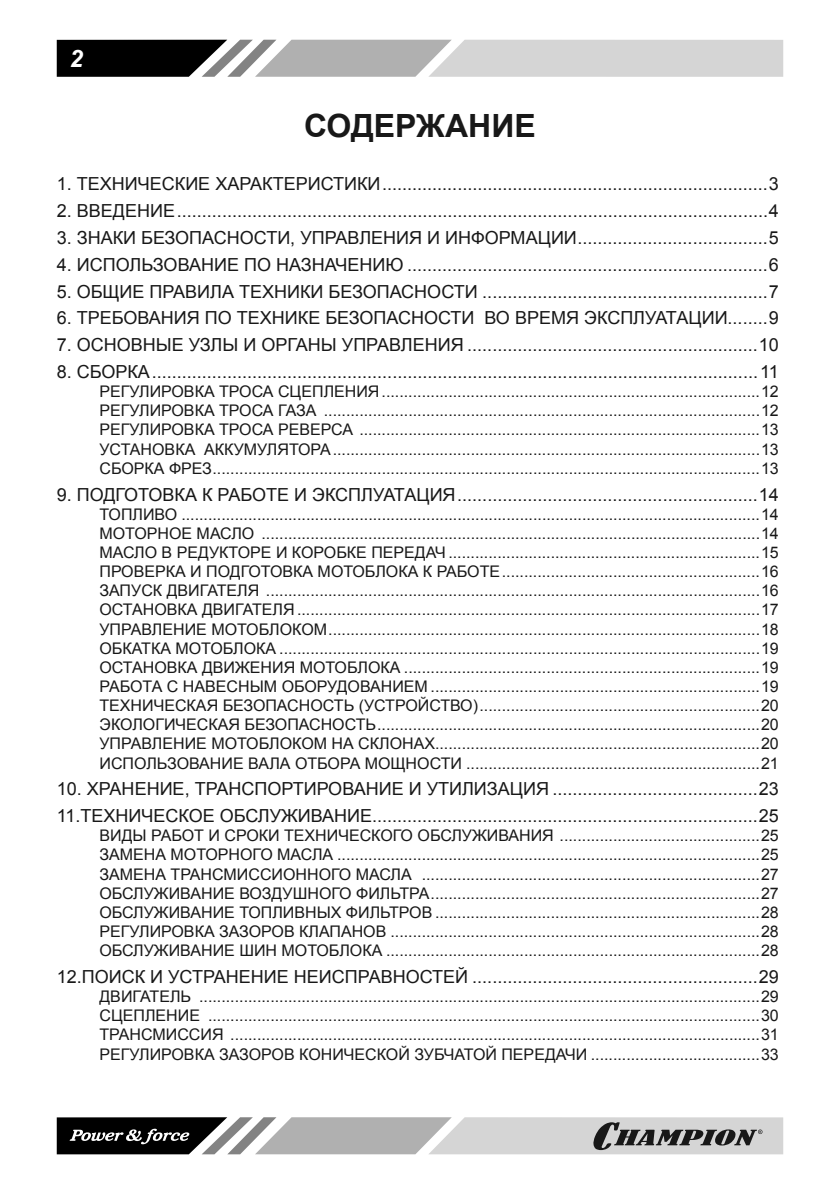
<style>
.page{position:relative;width:840px;height:1191px;background:#fff}
.page>*{position:absolute;margin:0;border:0;box-sizing:border-box;transform-origin:0 0}
.t1{font:700 32px "Arial";color:#181818}
.t2{font:italic 700 24px "Arial";color:#fff}
.t3{font:18px/26.8px "Arial";color:#181818}
.t4{font:16px/19.2px "Arial";color:#181818;text-align:justify}
</style>
<div class="page">
<svg style="left:57px;top:40px;width:725px;height:37px;background:#a1a1a1"></svg>
<svg style="left:57px;top:1117px;width:725px;height:37px;background:#9a9a9a"></svg>
<h2 class="t2" style="left:70px;top:44px;width:15px">2</h2>
<h1 class="t1" style="left:304px;top:104px;width:233px">СОДЕРЖАНИЕ</h1>
<p class="t3" style="left:57px;top:171px;width:723px">1. ТЕХНИЧЕСКИЕ ХАРАКТЕРИСТИКИ .............................................................................3</p>
<p class="t3" style="left:57px;top:198px;width:723px">2. ВВЕДЕНИЕ ......................................................................................................................4</p>
<p class="t3" style="left:57px;top:224px;width:723px">3. ЗНАКИ БЕЗОПАСНОСТИ, УПРАВЛЕНИЯ И ИНФОРМАЦИИ ......................................5</p>
<p class="t3" style="left:57px;top:251px;width:723px">4. ИСПОЛЬЗОВАНИЕ ПО НАЗНАЧЕНИЮ ........................................................................6</p>
<p class="t3" style="left:57px;top:278px;width:723px">5. ОБЩИЕ ПРАВИЛА ТЕХНИКИ БЕЗОПАСНОСТИ .........................................................7</p>
<p class="t3" style="left:57px;top:305px;width:723px">6. ТРЕБОВАНИЯ ПО ТЕХНИКЕ БЕЗОПАСНОСТИ ВО ВРЕМЯ ЭКСПЛУАТАЦИИ........9</p>
<p class="t3" style="left:57px;top:332px;width:723px">7. ОСНОВНЫЕ УЗЛЫ И ОРГАНЫ УПРАВЛЕНИЯ ..........................................................10</p>
<p class="t3" style="left:57px;top:358px;width:723px">8. СБОРКА .........................................................................................................................11</p>
<p class="t4" style="left:99px;top:382px;width:680px">РЕГУЛИРОВКА ТРОСА СЦЕПЛЕНИЯ .....................................................................................12<br>РЕГУЛИРОВКА ТРОСА ГАЗА ..................................................................................................12<br>РЕГУЛИРОВКА ТРОСА РЕВЕРСА ..........................................................................................13<br>УСТАНОВКА АККУМУЛЯТОРА ................................................................................................13<br>СБОРКА ФРЕЗ ...........................................................................................................................13</p>
<p class="t3" style="left:57px;top:481px;width:723px">9. ПОДГОТОВКА К РАБОТЕ И ЭКСПЛУАТАЦИЯ ............................................................14</p>
<p class="t4" style="left:99px;top:504px;width:680px">ТОПЛИВО ..................................................................................................................................14<br>МОТОРНОЕ МАСЛО ................................................................................................................14<br>МАСЛО В РЕДУКТОРЕ И КОРОБКЕ ПЕРЕДАЧ ......................................................................15<br>ПРОВЕРКА И ПОДГОТОВКА МОТОБЛОКА К РАБОТЕ ..........................................................16<br>ЗАПУСК ДВИГАТЕЛЯ ...............................................................................................................16<br>ОСТАНОВКА ДВИГАТЕЛЯ ........................................................................................................17<br>УПРАВЛЕНИЕ МОТОБЛОКОМ .................................................................................................18<br>ОБКАТКА МОТОБЛОКА ............................................................................................................19<br>ОСТАНОВКА ДВИЖЕНИЯ МОТОБЛОКА ................................................................................19<br>РАБОТА С НАВЕСНЫМ ОБОРУДОВАНИЕМ ..........................................................................19<br>ТЕХНИЧЕСКАЯ БЕЗОПАСНОСТЬ (УСТРОЙСТВО) ...............................................................20<br>ЭКОЛОГИЧЕСКАЯ БЕЗОПАСНОСТЬ ......................................................................................20<br>УПРАВЛЕНИЕ МОТОБЛОКОМ НА СКЛОНАХ.........................................................................20<br>ИСПОЛЬЗОВАНИЕ ВАЛА ОТБОРА МОЩНОСТИ ..................................................................21</p>
<p class="t3" style="left:57px;top:776px;width:723px">10. ХРАНЕНИЕ, ТРАНСПОРТИРОВАНИЕ И УТИЛИЗАЦИЯ .........................................23<br>11.ТЕХНИЧЕСКОЕ ОБСЛУЖИВАНИЕ.............................................................................25</p>
<p class="t4" style="left:99px;top:826px;width:680px">ВИДЫ РАБОТ И СРОКИ ТЕХНИЧЕСКОГО ОБСЛУЖИВАНИЯ .............................................25<br>ЗАМЕНА МОТОРНОГО МАСЛА ...............................................................................................25<br>ЗАМЕНА ТРАНСМИССИОННОГО МАСЛА ............................................................................27<br>ОБСЛУЖИВАНИЕ ВОЗДУШНОГО ФИЛЬТРА ..........................................................................27<br>ОБСЛУЖИВАНИЕ ТОПЛИВНЫХ ФИЛЬТРОВ .........................................................................28<br>РЕГУЛИРОВКА ЗАЗОРОВ КЛАПАНОВ ...................................................................................28<br>ОБСЛУЖИВАНИЕ ШИН МОТОБЛОКА ....................................................................................28</p>
<p class="t3" style="left:57px;top:963px;width:723px">12.ПОИСК И УСТРАНЕНИЕ НЕИСПРАВНОСТЕЙ .........................................................29</p>
<p class="t4" style="left:99px;top:987px;width:680px">ДВИГАТЕЛЬ ..............................................................................................................................29<br>СЦЕПЛЕНИЕ ............................................................................................................................30<br>ТРАНСМИССИЯ .......................................................................................................................31<br>РЕГУЛИРОВКА ЗАЗОРОВ КОНИЧЕСКОЙ ЗУБЧАТОЙ ПЕРЕДАЧИ ......................................33</p>
</div>
